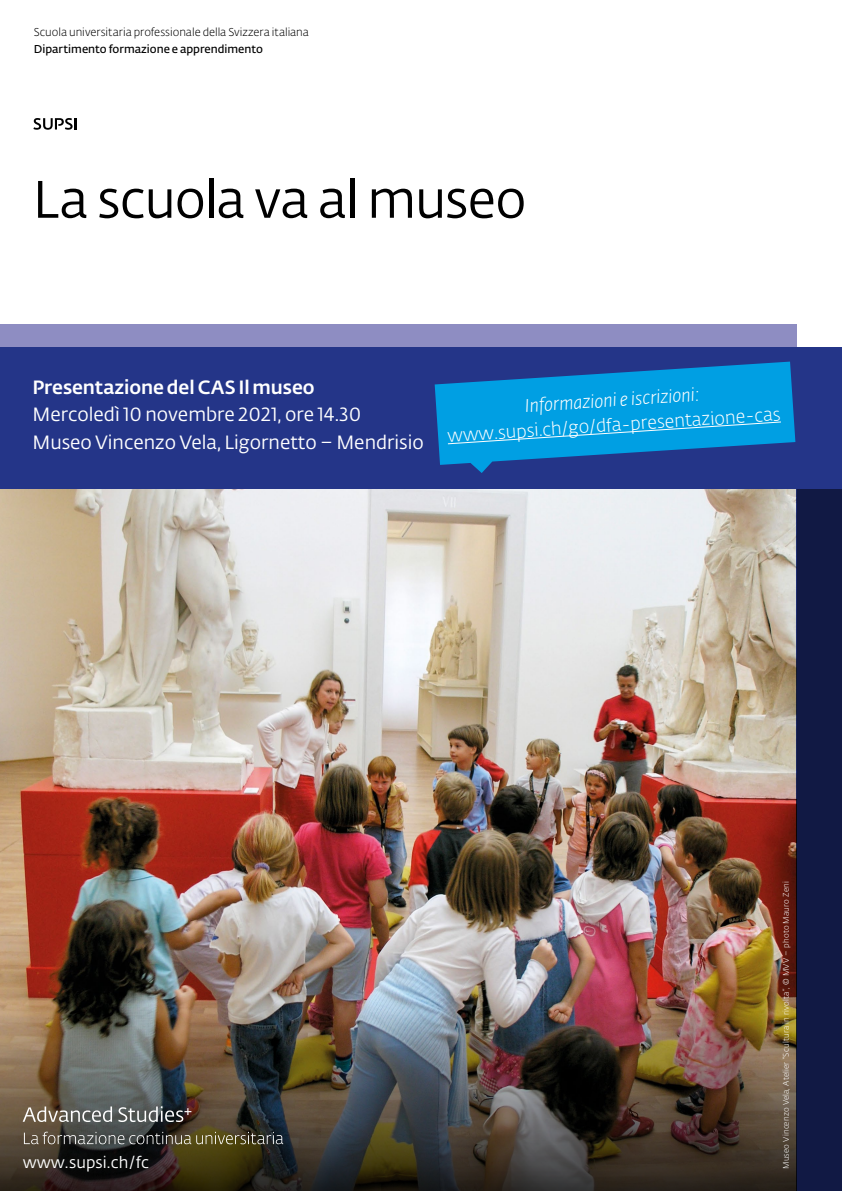
<style>
.page{position:relative;width:842px;height:1191px;background:#fff}
.page>*{position:absolute;margin:0;border:0;box-sizing:border-box;transform-origin:0 0}
.t1{font:52px "SUPSI Fedra Sans";letter-spacing:-.02em;color:#000}
.t2{font:19px/27.5px "SUPSI Fedra Sans";color:#fff}
.t3{font:500 19px "SUPSI Fedra Sans";letter-spacing:-.005em;color:#fff}
.t4{font:300 18px "SUPSI Fedra Sans";color:#fff}
.t5{font:italic 300 18px "SUPSI Fedra Sans";color:#fff}
.t6{font:16px "SUPSI Fedra Sans";letter-spacing:.005em;color:#fff}
.t7{font:300 11.3px "SUPSI Fedra Sans";color:#000}
.t8{font:600 11.3px "SUPSI Fedra Sans";color:#000}
.t9{font:300 8px "SUPSI Fedra Sans";letter-spacing:.015em;color:#fff}
</style>
<div class="page">
<div style="left:0;top:324px;width:797px;height:421px;background:#8e8dc2"></div>
<img style="left:0;top:489px;width:797px;height:504px">
<img style="left:0;top:993px;width:797px;height:198px">
<div style="left:797px;top:489px;width:45px;height:702px;background:#111944"></div>
<svg style="left:33px;top:118px;width:44px;height:12px"></svg>
<div style="left:0;top:347px;width:842px;height:142px;background:#243588"></div>
<svg style="left:435px;top:361px;width:360px;height:112px;fill:#009fe3"></svg>
<svg style="left:447px;top:421px;width:335px;height:24px;background:#0aa2e3"></svg>
<svg style="left:24px;top:1131px;width:259px;height:13px;background:#5d5a4c"></svg>
<svg style="left:23px;top:1106px;width:168px;height:16px;background:#787772"></svg>
<p class="t7" style="left:34px;top:25px;width:277px">Scuola universitaria professionale della Svizzera italiana</p>
<p class="t8" style="left:34px;top:40px;width:231px">Dipartimento formazione e apprendimento</p>
<h1 class="t1" style="left:33px;top:163px;width:495px">La scuola va al museo</h1>
<p class="t3" style="left:32px;top:373px;width:284px">Presentazione del CAS Il museo</p>
<p class="t2" style="left:32px;top:400px;width:393px">Mercoledì 10 novembre 2021, ore 14.30<br>Museo Vincenzo Vela, Ligornetto – Mendrisio</p>
<p class="t5" style="left:524px;top:394px;width:177px;rotate:-4deg">Informazioni e iscrizioni:</p>
<p class="t4" style="left:447px;top:424px;width:335px;rotate:-4deg">www.supsi.ch/go/dfa-presentazione-cas</p>
<p class="t6" style="left:23px;top:1151px;width:128px">www.supsi.ch/fc</p>
<p class="t9" style="left:781px;top:1168px;width:289px;rotate:-90deg">Museo Vincenzo Vela, Atelier “Scultura in rivolta”, © MVV – photo Mauro Zeni</p>
</div>
